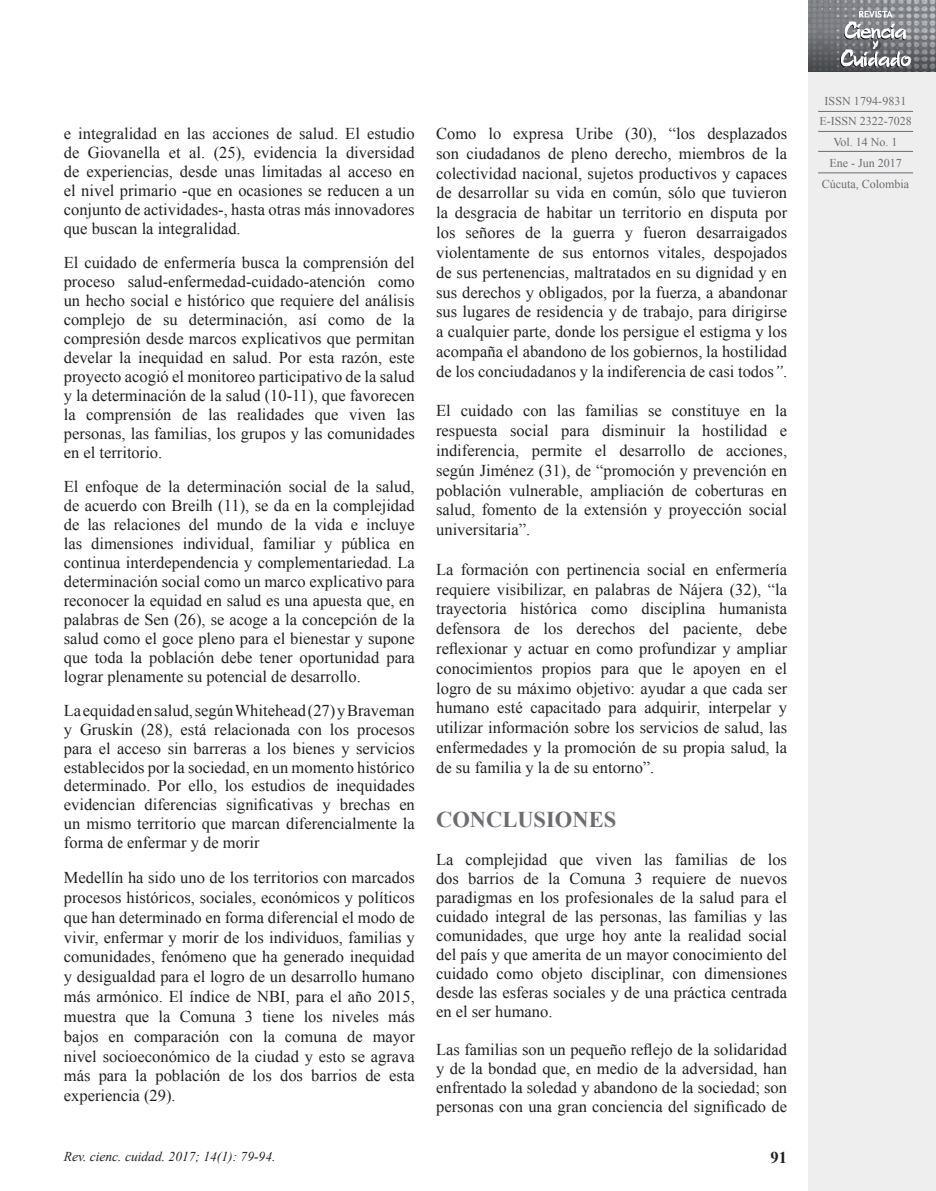
<style>
.page{position:relative;width:936px;height:1191px;background:#fff}
.page>*{position:absolute;margin:0;border:0;box-sizing:border-box;transform-origin:0 0}
.t1{font:700 22.5px "Times New Roman";color:#6c6d70}
.t2{font:16.5px/19.8px "Times New Roman";color:#231f20;text-align:justify}
.t3{font:700 16.5px "Times New Roman";color:#231f20}
.t4{font:italic 13.5px "Times New Roman";color:#231f20}
.t5{font:12px/20.7px "Times New Roman";color:#6c6d70;text-align:center}
.s1{font-style:italic}
</style>
<div class="page">
<div style="left:808px;top:0;width:127px;height:1191px;background:#eeeeef"></div>
<hr style="left:818px;top:111px;width:94px;height:1px;background:#6c6d70">
<hr style="left:818px;top:131px;width:94px;height:1px;background:#6c6d70">
<hr style="left:818px;top:151px;width:94px;height:1px;background:#6c6d70">
<hr style="left:818px;top:173px;width:94px;height:1px;background:#6c6d70">
<img style="left:808px;top:0;width:127px;height:71px">
<p class="t2" style="left:64px;top:124px;width:352px;line-height:18.9px">e integralidad en las acciones de salud. El estudio de Giovanella et al. (25), evidencia la diversidad de experiencias, desde unas limitadas al acceso en el nivel primario -que en ocasiones se reducen a un conjunto de actividades-, hasta otras más innovadores que buscan la integralidad.</p>
<p class="t2" style="left:64px;top:253px;width:352px;line-height:18.9px">El cuidado de enfermería busca la comprensión del proceso salud-enfermedad-cuidado-atención como un hecho social e histórico que requiere del análisis complejo de su determinación, así como de la compresión desde marcos explicativos que permitan develar la inequidad en salud. Por esta razón, este proyecto acogió el monitoreo participativo de la salud y la determinación de la salud (10-11), que favorecen la comprensión de las realidades que viven las personas, las familias, los grupos y las comunidades en el territorio.</p>
<p class="t2" style="left:64px;top:476px;width:352px;line-height:18.9px">El enfoque de la determinación social de la salud, de acuerdo con Breilh (11), se da en la complejidad de las relaciones del mundo de la vida e incluye las dimensiones individual, familiar y pública en continua interdependencia y complementariedad. La determinación social como un marco explicativo para reconocer la equidad en salud es una apuesta que, en palabras de Sen (26), se acoge a la concepción de la salud como el goce pleno para el bienestar y supone que toda la población debe tener oportunidad para lograr plenamente su potencial de desarrollo.</p>
<p class="t2" style="left:64px;top:700px;width:352px;line-height:19px">Laequidadensalud,segúnWhitehead(27)yBraveman y Gruskin (28), está relacionada con los procesos para el acceso sin barreras a los bienes y servicios establecidos por la sociedad, en un momento histórico determinado. Por ello, los estudios de inequidades evidencian diferencias significativas y brechas en un mismo territorio que marcan diferencialmente la forma de enfermar y de morir</p>
<p class="t2" style="left:64px;top:867px;width:352px">Medellín ha sido uno de los territorios con marcados procesos históricos, sociales, económicos y políticos que han determinado en forma diferencial el modo de vivir, enfermar y morir de los individuos, familias y comunidades, fenómeno que ha generado inequidad y desigualdad para el logro de un desarrollo humano más armónico. El índice de NBI, para el año 2015, muestra que la Comuna 3 tiene los niveles más bajos en comparación con la comuna de mayor nivel socioeconómico de la ciudad y esto se agrava más para la población de los dos barrios de esta experiencia (29).</p>
<p class="t2" style="left:436px;top:123px;width:352px">Como lo expresa Uribe (30), “los desplazados son ciudadanos de pleno derecho, miembros de la colectividad nacional, sujetos productivos y capaces de desarrollar su vida en común, sólo que tuvieron la desgracia de habitar un territorio en disputa por los señores de la guerra y fueron desarraigados violentamente de sus entornos vitales, despojados de sus pertenencias, maltratados en su dignidad y en sus derechos y obligados, por la fuerza, a abandonar sus lugares de residencia y de trabajo, para dirigirse a cualquier parte, donde los persigue el estigma y los acompaña el abandono de los gobiernos, la hostilidad de los conciudadanos y la indiferencia de casi todos<span class="s1">”</span>.</p>
<p class="t2" style="left:436px;top:401px;width:352px">El cuidado con las familias se constituye en la respuesta social para disminuir la hostilidad e indiferencia, permite el desarrollo de acciones, según Jiménez (31), de “promoción y prevención en población vulnerable, ampliación de coberturas en salud, fomento de la extensión y proyección social universitaria”.</p>
<p class="t2" style="left:436px;top:559px;width:352px">La formación con pertinencia social en enfermería requiere visibilizar, en palabras de Nájera (32), “la trayectoria histórica como disciplina humanista defensora de los derechos del paciente, debe reflexionar y actuar en como profundizar y ampliar conocimientos propios para que le apoyen en el logro de su máximo objetivo: ayudar a que cada ser humano esté capacitado para adquirir, interpelar y utilizar información sobre los servicios de salud, las enfermedades y la promoción de su propia salud, la de su familia y la de su entorno”.</p>
<h1 class="t1" style="left:436px;top:804px;width:182px">CONCLUSIONES</h1>
<p class="t2" style="left:436px;top:849px;width:352px;line-height:18.9px">La complejidad que viven las familias de los dos barrios de la Comuna 3 requiere de nuevos paradigmas en los profesionales de la salud para el cuidado integral de las personas, las familias y las comunidades, que urge hoy ante la realidad social del país y que amerita de un mayor conocimiento del cuidado como objeto disciplinar, con dimensiones desde las esferas sociales y de una práctica centrada en el ser humano.</p>
<p class="t2" style="left:436px;top:1039px;width:352px;line-height:18.9px">Las familias son un pequeño reflejo de la solidaridad y de la bondad que, en medio de la adversidad, han enfrentado la soledad y abandono de la sociedad; son personas con una gran conciencia del significado de</p>
<p class="t4" style="left:64px;top:1147px;width:213px">Rev. cienc. cuidad. 2017; 14(1): 79-94.</p>
<p class="t3" style="left:770px;top:1146px;width:18px">91</p>
<p class="t5" style="left:819px;top:90px;width:94px">ISSN 1794-9831<br>E-ISSN 2322-7028<br>Vol. 14 No. 1<br>Ene - Jun 2017<br>Cúcuta, Colombia</p>
</div>
